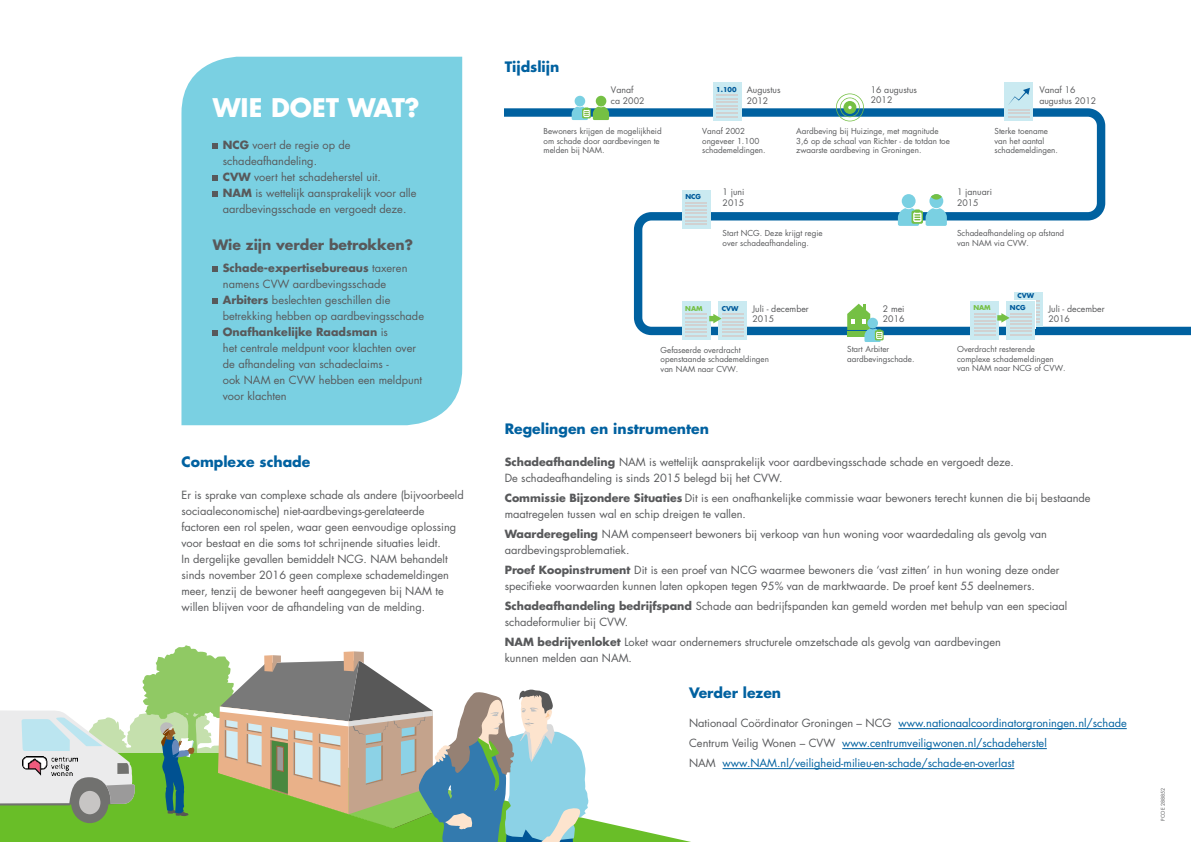
<style>
.page{position:relative;width:1191px;height:842px;background:#fff}
.page>*{position:absolute;margin:0;border:0;box-sizing:border-box;transform-origin:0 0}
.t1{font:700 25px "Futura Std";color:#fff}
.t2{font:700 14px "Futura Std";color:#0061a0}
.t3{font:700 14px "Futura Std";color:#58595b}
.t4{font:11px/16px "Futura Std";color:#58595b}
.t5{font:11px/20px "Futura Std";color:#0061a0}
.t6{font:8.8px/10.5px "Futura Std";color:#58595b}
.t7{font:8px/9.6px "Futura Std";color:#58595b}
.t8{font:700 6.6px "Futura Std";color:#005a9b}
.t9{font:700 6.6px "Futura Std";color:#75c044}
.t10{font:5px "Futura Std";color:#58595b}
.s1{font-weight:700}
.s2{color:#58595b}
</style>
<div class="page">
<svg style="left:590px;top:819px;width:101px;height:23px"></svg>
<svg style="left:0;top:645px;width:590px;height:197px"></svg>
<div style="left:79px;top:791px;width:21px;height:23px;background:#c7c5c4;border-radius:50%"></div>
<img style="left:23px;top:757px;width:54px;height:18px">
<hr style="left:898px;top:728px;width:228px;height:1px;background:#0061a0">
<hr style="left:842px;top:748px;width:204px;height:1px;background:#0061a0">
<hr style="left:722px;top:768px;width:292px;height:1px;background:#0061a0">
<div style="left:181px;top:57px;width:281px;height:368px;background:#7ad0e2"></div>
<svg style="left:213px;top:144px;width:5px;height:5px"></svg>
<svg style="left:213px;top:176px;width:5px;height:5px"></svg>
<svg style="left:213px;top:192px;width:5px;height:5px"></svg>
<svg style="left:213px;top:267px;width:5px;height:5px"></svg>
<svg style="left:213px;top:299px;width:5px;height:5px"></svg>
<svg style="left:213px;top:331px;width:5px;height:5px"></svg>
<svg style="left:505px;top:104px;width:686px;height:235px"></svg>
<svg style="left:836px;top:93px;width:28px;height:28px"></svg>
<div style="left:574px;top:96px;width:11px;height:11px;background:#7ad0e2;border-radius:50%"></div>
<svg style="left:571px;top:107px;width:38px;height:13px"></svg>
<div style="left:596px;top:96px;width:10px;height:11px;background:#75c044;border-radius:50%"></div>
<div style="left:1004px;top:83px;width:29px;height:38px;background:#caeaf1"></div>
<svg style="left:1008px;top:88px;width:22px;height:22px"></svg>
<hr style="left:1008px;top:112px;width:21px;height:2px;background:#d1d1d1">
<svg style="left:1008px;top:116px;width:21px;height:1px"></svg>
<div style="left:901px;top:194px;width:14px;height:14px;background:#7ad0e2;border-radius:50%"></div>
<svg style="left:898px;top:208px;width:49px;height:18px"></svg>
<div style="left:929px;top:194px;width:14px;height:14px;background:#7ad0e2;border-radius:50%"></div>
<svg style="left:931px;top:194px;width:11px;height:6px"></svg>
<svg style="left:875px;top:330px;width:8px;height:10px"></svg>
<svg style="left:847px;top:304px;width:34px;height:38px"></svg>
<div style="left:682px;top:302px;width:28px;height:38px;background:#caeaf1"></div>
<hr style="left:686px;top:331px;width:21px;height:2px;background:#d1d1d1">
<svg style="left:686px;top:335px;width:21px;height:1px"></svg>
<div style="left:718px;top:302px;width:29px;height:38px;background:#caeaf1"></div>
<hr style="left:722px;top:331px;width:21px;height:2px;background:#d1d1d1">
<svg style="left:722px;top:335px;width:21px;height:1px"></svg>
<svg style="left:686px;top:314px;width:57px;height:15px"></svg>
<div style="left:1014px;top:292px;width:29px;height:35px;background:#caeaf1"></div>
<hr style="left:1018px;top:307px;width:21px;height:2px;background:#d1d1d1">
<hr style="left:1018px;top:300px;width:21px;height:2px;background:#d1d1d1">
<div style="left:1011px;top:300px;width:25px;height:29px;background:#fff"></div>
<div style="left:970px;top:302px;width:28px;height:38px;background:#caeaf1"></div>
<hr style="left:974px;top:327px;width:21px;height:2px;background:#d1d1d1">
<svg style="left:974px;top:331px;width:21px;height:1px"></svg>
<hr style="left:974px;top:334px;width:21px;height:2px;background:#d1d1d1">
<div style="left:1006px;top:301px;width:29px;height:38px;background:#caeaf1"></div>
<hr style="left:1010px;top:327px;width:21px;height:2px;background:#d1d1d1">
<svg style="left:1010px;top:331px;width:21px;height:1px"></svg>
<hr style="left:1010px;top:334px;width:21px;height:2px;background:#d1d1d1">
<svg style="left:974px;top:311px;width:65px;height:14px"></svg>
<div style="left:682px;top:190px;width:28px;height:38px;background:#caeaf1"></div>
<hr style="left:686px;top:209px;width:21px;height:2px;background:#d1d1d1">
<hr style="left:686px;top:216px;width:21px;height:2px;background:#d1d1d1">
<svg style="left:686px;top:213px;width:21px;height:1px"></svg>
<svg style="left:686px;top:220px;width:21px;height:1px"></svg>
<hr style="left:686px;top:223px;width:21px;height:2px;background:#d1d1d1">
<hr style="left:686px;top:202px;width:21px;height:2px;background:#d1d1d1">
<svg style="left:686px;top:206px;width:21px;height:1px"></svg>
<div style="left:712px;top:83px;width:29px;height:38px;background:#caeaf1"></div>
<svg style="left:716px;top:102px;width:22px;height:1px"></svg>
<svg style="left:716px;top:109px;width:22px;height:1px"></svg>
<hr style="left:716px;top:105px;width:22px;height:2px;background:#d1d1d1">
<hr style="left:716px;top:112px;width:22px;height:2px;background:#d1d1d1">
<svg style="left:716px;top:116px;width:22px;height:1px"></svg>
<svg style="left:716px;top:95px;width:22px;height:1px"></svg>
<hr style="left:716px;top:98px;width:22px;height:2px;background:#d1d1d1">
<h1 class="t1" style="left:213px;top:91px;width:209px">WIE DOET WAT?</h1>
<p class="t4" style="left:223px;top:137px;width:195px"><span class="s1">NCG</span> voert de regie op de schadeafhandeling.<br><span class="s1">CVW</span> voert het schadeherstel uit.<br><span class="s1">NAM</span> is wettelijk aansprakelijk voor alle aardbevingsschade en vergoedt deze.</p>
<p class="t3" style="left:213px;top:235px;width:202px">Wie zijn verder betrokken?</p>
<p class="t4" style="left:223px;top:260px;width:203px"><span class="s1">Schade-expertisebureaus</span> taxeren namens CVW aardbevingsschade<br><span class="s1">Arbiters</span> beslechten geschillen die betrekking hebben op aardbevingsschade<br><span class="s1">Onafhankelijke Raadsman</span> is<br>het centrale meldpunt voor klachten over de afhandeling van schadeclaims -<br>ook NAM en CVW hebben een meldpunt voor klachten</p>
<p class="t2" style="left:181px;top:452px;width:130px">Complexe schade</p>
<p class="t4" style="left:181px;top:487px;width:284px">Er is sprake van complexe schade als andere (bijvoorbeeld sociaaleconomische) niet-aardbevings-gerelateerde factoren een rol spelen, waar geen eenvoudige oplossing voor bestaat en die soms tot schrijnende situaties leidt.<br>In dergelijke gevallen bemiddelt NCG. NAM behandelt sinds november 2016 geen complexe schademeldingen meer, tenzij de bewoner heeft aangegeven bij NAM te willen blijven voor de afhandeling van de melding.</p>
<p class="t2" style="left:505px;top:57px;width:56px">Tijdslijn</p>
<p class="t6" style="left:611px;top:85px;width:35px">Vanaf ca 2002</p>
<p class="t6" style="left:1039px;top:85px;width:58px">Vanaf 16 augustus 2012</p>
<p class="t7" style="left:994px;top:126px;width:65px">Sterke toename van het aantal schademeldingen.</p>
<p class="t6" style="left:871px;top:85px;width:48px;line-height:10.2px">16 augustus<br>2012</p>
<p class="t7" style="left:796px;top:126px;width:155px">Aardbeving bij Huizinge, met magnitude<br>3,6 op de schaal van Richter - de totdan toe zwaarste aardbeving in Groningen.</p>
<p class="t6" style="left:746px;top:85px;width:35px">Augustus<br>2012</p>
<p class="t8" style="left:716px;top:85px;width:22px">1.100</p>
<p class="t7" style="left:702px;top:126px;width:65px">Vanaf 2002 ongeveer 1.100 schademeldingen.</p>
<p class="t7" style="left:543px;top:126px;width:120px">Bewoners krijgen de mogelijkheid om schade door aardbevingen te melden bij NAM.</p>
<p class="t8" style="left:685px;top:192px;width:17px">NCG</p>
<p class="t6" style="left:722px;top:187px;width:23px">1 juni<br>2015</p>
<p class="t6" style="left:957px;top:187px;width:36px">1 januari<br>2015</p>
<p class="t7" style="left:722px;top:229px;width:102px">Start NCG. Deze krijgt regie over schadeafhandeling.</p>
<p class="t7" style="left:957px;top:229px;width:109px">Schadeafhandeling op afstand van NAM via CVW.</p>
<p class="t8" style="left:1017px;top:291px;width:18px">CVW</p>
<p class="t9" style="left:685px;top:304px;width:19px">NAM</p>
<p class="t8" style="left:722px;top:304px;width:18px">CVW</p>
<p class="t6" style="left:752px;top:303px;width:58px">Juli - december<br>2015</p>
<p class="t6" style="left:883px;top:303px;width:23px">2 mei<br>2016</p>
<p class="t9" style="left:973px;top:303px;width:19px">NAM</p>
<p class="t8" style="left:1010px;top:303px;width:17px">NCG</p>
<p class="t6" style="left:1048px;top:303px;width:58px">Juli - december<br>2016</p>
<p class="t7" style="left:660px;top:345px;width:110px">Gefaseerde overdracht openstaande schademeldingen van NAM naar CVW.</p>
<p class="t7" style="left:847px;top:345px;width:69px">Start Arbiter aardbevingschade.</p>
<p class="t7" style="left:957px;top:344px;width:110px">Overdracht resterende complexe schademeldingen van NAM naar NCG of CVW.</p>
<p class="t2" style="left:505px;top:419px;width:206px">Regelingen en instrumenten</p>
<p class="t4" style="left:505px;top:454px;width:511px"><span class="s1">Schadeafhandeling</span> NAM is wettelijk aansprakelijk voor aardbevingsschade schade en vergoedt deze.<br>De schadeafhandeling is sinds 2015 belegd bij het CVW.</p>
<p class="t4" style="left:505px;top:490px;width:587px"><span class="s1">Commissie Bijzondere Situaties</span> Dit is een onafhankelijke commissie waar bewoners terecht kunnen die bij bestaande maatregelen tussen wal en schip dreigen te vallen.</p>
<p class="t4" style="left:505px;top:526px;width:544px"><span class="s1">Waarderegeling</span> NAM compenseert bewoners bij verkoop van hun woning voor waardedaling als gevolg van aardbevingsproblematiek.</p>
<p class="t4" style="left:505px;top:562px;width:556px"><span class="s1">Proef Koopinstrument</span> Dit is een proef van NCG waarmee bewoners die ‘vast zitten’ in hun woning deze onder specifieke voorwaarden kunnen laten opkopen tegen 95% van de marktwaarde. De proef kent 55 deelnemers.</p>
<p class="t4" style="left:505px;top:598px;width:564px"><span class="s1">Schadeafhandeling bedrijfspand</span> Schade aan bedrijfspanden kan gemeld worden met behulp van een speciaal schadeformulier bij CVW.</p>
<p class="t4" style="left:505px;top:634px;width:498px"><span class="s1">NAM bedrijvenloket</span> Loket waar ondernemers structurele omzetschade als gevolg van aardbevingen kunnen melden aan NAM.</p>
<p class="t2" style="left:689px;top:683px;width:94px">Verder lezen</p>
<p class="t5" style="left:689px;top:713px;width:439px"><span class="s2">Nationaal Coördinator Groningen – NCG</span> www.nationaalcoordinatorgroningen.nl/schade<br><span class="s2">Centrum Veilig Wonen – CVW</span> www.centrumveiligwonen.nl/schadeherstel<br><span class="s2">NAM</span> www.NAM.nl/veiligheid-milieu-en-schade/schade-en-overlast</p>
<p class="t10" style="left:1159px;top:821px;width:35px;rotate:-90deg">PCOE 288852</p>
</div>
